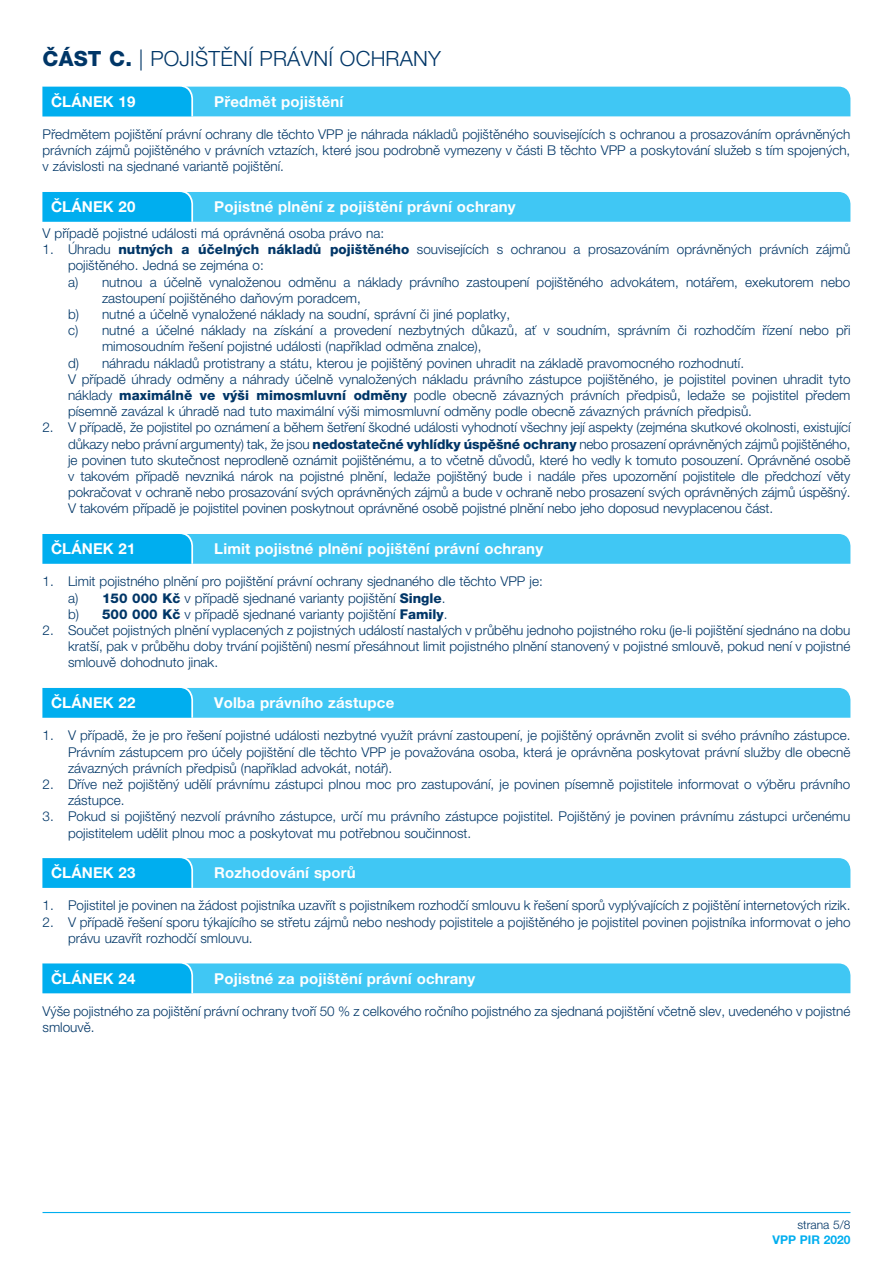
<style>
.page{position:relative;width:893px;height:1263px;background:#fff}
.page>*{position:absolute;margin:0;border:0;box-sizing:border-box;transform-origin:0 0}
.t1{font:300 21px "Helvetica Neue LT Pro";letter-spacing:.01em;color:#003667}
.t2{font:700 15px "Helvetica Neue LT Pro";letter-spacing:.01em;color:#fff}
.t3{font:300 13.5px/16.2px "Helvetica Neue LT Pro";color:#003667}
.t4{font:700 12px "Helvetica Neue LT Pro";color:#00aeef}
.t5{font:300 12px "Helvetica Neue LT Pro";color:#003667}
.s1{font-weight:800}
</style>
<div class="page">
<hr style="left:43px;top:1212px;width:807px;height:1px;background:#00aeef">
<svg style="left:43px;top:86px;width:807px;height:30px;background:#38c3f3"></svg>
<svg style="left:43px;top:192px;width:807px;height:30px;background:#36c2f3"></svg>
<svg style="left:43px;top:534px;width:807px;height:30px;background:#36c2f3"></svg>
<svg style="left:43px;top:687px;width:807px;height:31px;background:#3cc4f3"></svg>
<svg style="left:43px;top:858px;width:807px;height:30px;background:#35c2f3"></svg>
<svg style="left:43px;top:963px;width:807px;height:30px;background:#37c3f3"></svg>
<h1 class="t1" style="left:43px;top:46px;width:400px"><span class="s1">ČÁST C.</span> | POJIŠTĚNÍ PRÁVNÍ OCHRANY</h1>
<p class="t2" style="left:51px;top:92px;width:86px">ČLÁNEK 19</p>
<p class="t2" style="left:214px;top:92px;width:131px">Předmět pojištění</p>
<p class="t3" style="left:43px;top:126px;width:809px;text-align:justify">Předmětem pojištění právní ochrany dle těchto VPP je náhrada nákladů pojištěného souvisejících s ochranou a prosazováním oprávněných právních zájmů pojištěného v právních vztazích, které jsou podrobně vymezeny v části B těchto VPP a poskytování služeb s tím spojených, v závislosti na sjednané variantě pojištění.</p>
<p class="t2" style="left:51px;top:197px;width:86px">ČLÁNEK 20</p>
<p class="t2" style="left:214px;top:197px;width:303px">Pojistné plnění z pojištění právní ochrany</p>
<p class="t3" style="left:43px;top:225px;width:343px">V případě pojistné události má oprávněná osoba právo na:</p>
<p class="t3" style="left:43px;top:241px;width:809px">1. Úhradu <span class="s1">nutných a účelných nákladů pojištěného</span> souvisejících s ochranou a prosazováním oprávněných právních zájmů</p>
<p class="t3" style="left:68px;top:257px;width:197px">pojištěného. Jedná se zejména o:</p>
<p class="t3" style="left:68px;top:273px;width:784px">a) nutnou a účelně vynaloženou odměnu a náklady právního zastoupení pojištěného advokátem, notářem, exekutorem nebo</p>
<p class="t3" style="left:102px;top:290px;width:260px">zastoupení pojištěného daňovým poradcem,</p>
<p class="t3" style="left:68px;top:306px;width:444px">b) nutné a účelně vynaložené náklady na soudní, správní či jiné poplatky,</p>
<p class="t3" style="left:68px;top:322px;width:784px">c) nutné a účelné náklady na získání a provedení nezbytných důkazů, ať v soudním, správním či rozhodčím řízení nebo při</p>
<p class="t3" style="left:102px;top:338px;width:381px">mimosoudním řešení pojistné události (například odměna znalce),</p>
<p class="t3" style="left:68px;top:354px;width:675px">d) náhradu nákladů protistrany a státu, kterou je pojištěný povinen uhradit na základě pravomocného rozhodnutí.</p>
<p class="t3" style="left:68px;top:371px;width:784px">V případě úhrady odměny a náhrady účelně vynaložených nákladu právního zástupce pojištěného, je pojistitel povinen uhradit tyto</p>
<p class="t3" style="left:68px;top:387px;width:784px">náklady <span class="s1">maximálně ve výši mimosmluvní odměny</span> podle obecně závazných právních předpisů, ledaže se pojistitel předem</p>
<p class="t3" style="left:68px;top:403px;width:683px">písemně zavázal k úhradě nad tuto maximální výši mimosmluvní odměny podle obecně závazných právních předpisů.</p>
<p class="t3" style="left:68px;top:419px;width:784px;text-indent:-26px">2. V případě, že pojistitel po oznámení a během šetření škodné události vyhodnotí všechny její aspekty (zejména skutkové okolnosti, existující důkazy nebo právní argumenty) tak, že jsou <span class="s1">nedostatečné vyhlídky úspěšné ochrany</span> nebo prosazení oprávněných zájmů pojištěného, je povinen tuto skutečnost neprodleně oznámit pojištěnému, a to včetně důvodů, které ho vedly k tomuto posouzení. Oprávněné osobě v takovém případě nevzniká nárok na pojistné plnění, ledaže pojištěný bude i nadále přes upozornění pojistitele dle předchozí věty pokračovat v ochraně nebo prosazování svých oprávněných zájmů a bude v ochraně nebo prosazení svých oprávněných zájmů úspěšný.<br>V takovém případě je pojistitel povinen poskytnout oprávněné osobě pojistné plnění nebo jeho doposud nevyplacenou část.</p>
<p class="t2" style="left:51px;top:539px;width:86px">ČLÁNEK 21</p>
<p class="t2" style="left:214px;top:539px;width:330px">Limit pojistné plnění pojištění právní ochrany</p>
<p class="t3" style="left:68px;top:573px;width:476px;text-indent:-26px">1. Limit pojistného plnění pro pojištění právní ochrany sjednaného dle těchto VPP je: a) <span class="s1">150 000 Kč</span> v případě sjednané varianty pojištění <span class="s1">Single</span>.<br>b) <span class="s1">500 000 Kč</span> v případě sjednané varianty pojištění <span class="s1">Family</span>.</p>
<p class="t3" style="left:68px;top:622px;width:784px;text-align:justify;text-indent:-26px">2. Součet pojistných plnění vyplacených z pojistných událostí nastalých v průběhu jednoho pojistného roku (je-li pojištění sjednáno na dobu kratší, pak v průběhu doby trvání pojištění) nesmí přesáhnout limit pojistného plnění stanovený v pojistné smlouvě, pokud není v pojistné smlouvě dohodnuto jinak.</p>
<p class="t2" style="left:51px;top:693px;width:86px">ČLÁNEK 22</p>
<p class="t2" style="left:214px;top:693px;width:181px">Volba právního zástupce</p>
<p class="t3" style="left:68px;top:727px;width:784px;text-indent:-26px">1. V případě, že je pro řešení pojistné události nezbytné využít právní zastoupení, je pojištěný oprávněn zvolit si svého právního zástupce.<br>Právním zástupcem pro účely pojištění dle těchto VPP je považována osoba, která je oprávněna poskytovat právní služby dle obecně závazných právních předpisů (například advokát, notář).</p>
<p class="t3" style="left:68px;top:776px;width:784px;text-indent:-26px">2. Dříve než pojištěný udělí právnímu zástupci plnou moc pro zastupování, je povinen písemně pojistitele informovat o výběru právního zástupce.</p>
<p class="t3" style="left:68px;top:808px;width:784px;text-indent:-26px">3. Pokud si pojištěný nezvolí právního zástupce, určí mu právního zástupce pojistitel. Pojištěný je povinen právnímu zástupci určenému pojistitelem udělit plnou moc a poskytovat mu potřebnou součinnost.</p>
<p class="t2" style="left:51px;top:863px;width:86px">ČLÁNEK 23</p>
<p class="t2" style="left:214px;top:863px;width:143px">Rozhodování sporů</p>
<p class="t3" style="left:43px;top:897px;width:807px">1. Pojistitel je povinen na žádost pojistníka uzavřít s pojistníkem rozhodčí smlouvu k řešení sporů vyplývajících z pojištění internetových rizik.</p>
<p class="t3" style="left:68px;top:913px;width:784px;text-indent:-26px">2. V případě řešení sporu týkajícího se střetu zájmů nebo neshody pojistitele a pojištěného je pojistitel povinen pojistníka informovat o jeho právu uzavřít rozhodčí smlouvu.</p>
<p class="t2" style="left:51px;top:969px;width:86px">ČLÁNEK 24</p>
<p class="t2" style="left:214px;top:969px;width:263px">Pojistné za pojištění právní ochrany</p>
<p class="t3" style="left:43px;top:1003px;width:809px">Výše pojistného za pojištění právní ochrany tvoří 50 % z celkového ročního pojistného za sjednaná pojištění včetně slev, uvedeného v pojistné smlouvě.</p>
<p class="t5" style="left:797px;top:1218px;width:55px">strana 5/8</p>
<p class="t4" style="left:773px;top:1232px;width:79px">VPP PIR 2020</p>
</div>
